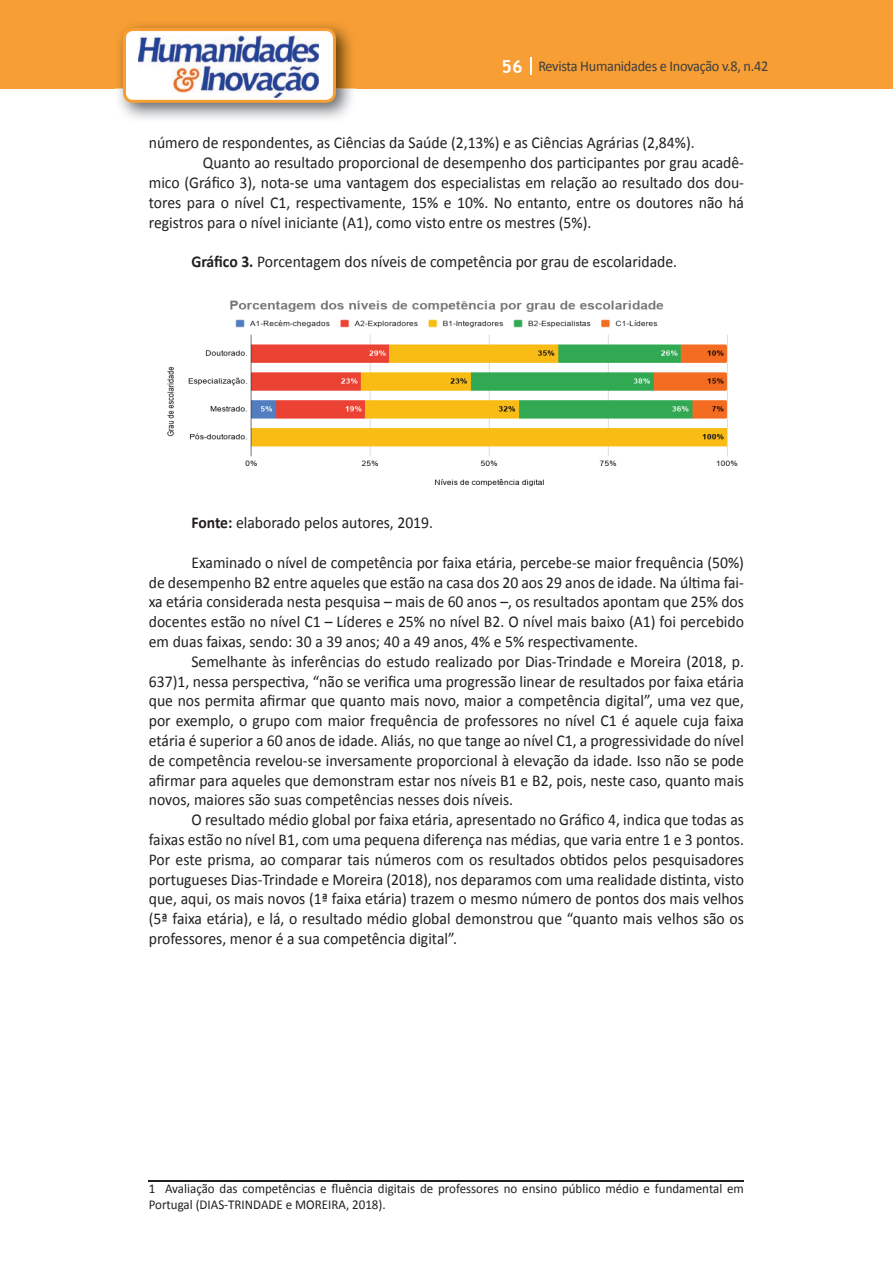
<style>
.page{position:relative;width:893px;height:1263px;background:#fff}
.page>*{position:absolute;margin:0;border:0;box-sizing:border-box;transform-origin:0 0}
.t1{font:16.5px/19.8px "Calibri";color:#231f20;text-align:justify;scale:.95 1}
.t2{font:15px "Calibri";letter-spacing:-.02em;color:#3e3e3f;scale:.95 1}
.t3{font:13.5px/16.2px "Calibri";color:#231f20;scale:.96 1}
.s1{font-family:"Trebuchet MS";font-weight:700;font-size:18px;color:#fff}
.s2{font-weight:700}
</style>
<div class="page">
<div style="left:0;top:0;width:893px;height:88px;background:#f79e34"></div>
<svg style="left:530px;top:57px;width:2px;height:18px"></svg>
<img style="left:115px;top:24px;width:241px;height:95px">
<svg style="left:123px;top:28px;width:213px;height:75px"></svg>
<img style="left:167px;top:300px;width:571px;height:187px">
<hr style="left:149px;top:1180px;width:595px;height:1px;background:#231f20">
<p class="t2" style="left:501px;top:57px;width:282px"><span class="s1">56</span> Revista Humanidades e Inovação v.8, n.42</p>
<p class="t1" style="left:149px;top:133px;width:576px">número de respondentes, as Ciências da Saúde (2,13%) e as Ciências Agrárias (2,84%).</p>
<p class="t1" style="left:203px;top:153px;width:571px">Quanto ao resultado proporcional de desempenho dos participantes por grau acadê-</p>
<p class="t1" style="left:149px;top:173px;width:628px">mico (Gráfico 3), nota-se uma vantagem dos especialistas em relação ao resultado dos dou-</p>
<p class="t1" style="left:149px;top:193px;width:628px">tores para o nível C1, respectivamente, 15% e 10%. No entanto, entre os doutores não há</p>
<p class="t1" style="left:149px;top:212px;width:467px">registros para o nível iniciante (A1), como visto entre os mestres (5%).</p>
<p class="t1" style="left:191px;top:252px;width:513px"><span class="s2">Gráfico 3.</span> Porcentagem dos níveis de competência por grau de escolaridade.</p>
<p class="t1" style="left:191px;top:513px;width:256px"><span class="s2">Fonte:</span> elaborado pelos autores, 2019.</p>
<p class="t1" style="left:149px;top:552px;width:628px;text-indent:43px">Examinado o nível de competência por faixa etária, percebe-se maior frequência (50%) de desempenho B2 entre aqueles que estão na casa dos 20 aos 29 anos de idade. Na última fai&shy;xa etária considerada nesta pesquisa – mais de 60 anos –, os resultados apontam que 25% dos docentes estão no nível C1 – Líderes e 25% no nível B2. O nível mais baixo (A1) foi percebido em duas faixas, sendo: 30 a 39 anos; 40 a 49 anos, 4% e 5% respectivamente.</p>
<p class="t1" style="left:149px;top:651px;width:628px;text-indent:43px">Semelhante às inferências do estudo realizado por Dias-Trindade e Moreira (2018, p.<br>637)1, nessa perspectiva, “não se verifica uma progressão linear de resultados por faixa etária que nos permita afirmar que quanto mais novo, maior a competência digital”, uma vez que, por exemplo, o grupo com maior frequência de professores no nível C1 é aquele cuja faixa etária é superior a 60 anos de idade. Aliás, no que tange ao nível C1, a progressividade do nível de competência revelou-se inversamente proporcional à elevação da idade. Isso não se pode afirmar para aqueles que demonstram estar nos níveis B1 e B2, pois, neste caso, quanto mais novos, maiores são suas competências nesses dois níveis.</p>
<p class="t1" style="left:149px;top:810px;width:628px;text-indent:43px">O resultado médio global por faixa etária, apresentado no Gráfico 4, indica que todas as faixas estão no nível B1, com uma pequena diferença nas médias, que varia entre 1 e 3 pontos.<br>Por este prisma, ao comparar tais números com os resultados obtidos pelos pesquisadores portugueses Dias-Trindade e Moreira (2018), nos deparamos com uma realidade distinta, visto que, aqui, os mais novos (1ª faixa etária) trazem o mesmo número de pontos dos mais velhos (5ª faixa etária), e lá, o resultado médio global demonstrou que “quanto mais velhos são os professores, menor é a sua competência digital”.</p>
<p class="t3" style="left:149px;top:1180px;width:621px">1 Avaliação das competências e fluência digitais de professores no ensino público médio e fundamental em<br>Portugal (DIAS-TRINDADE e MOREIRA, 2018).</p>
</div>
